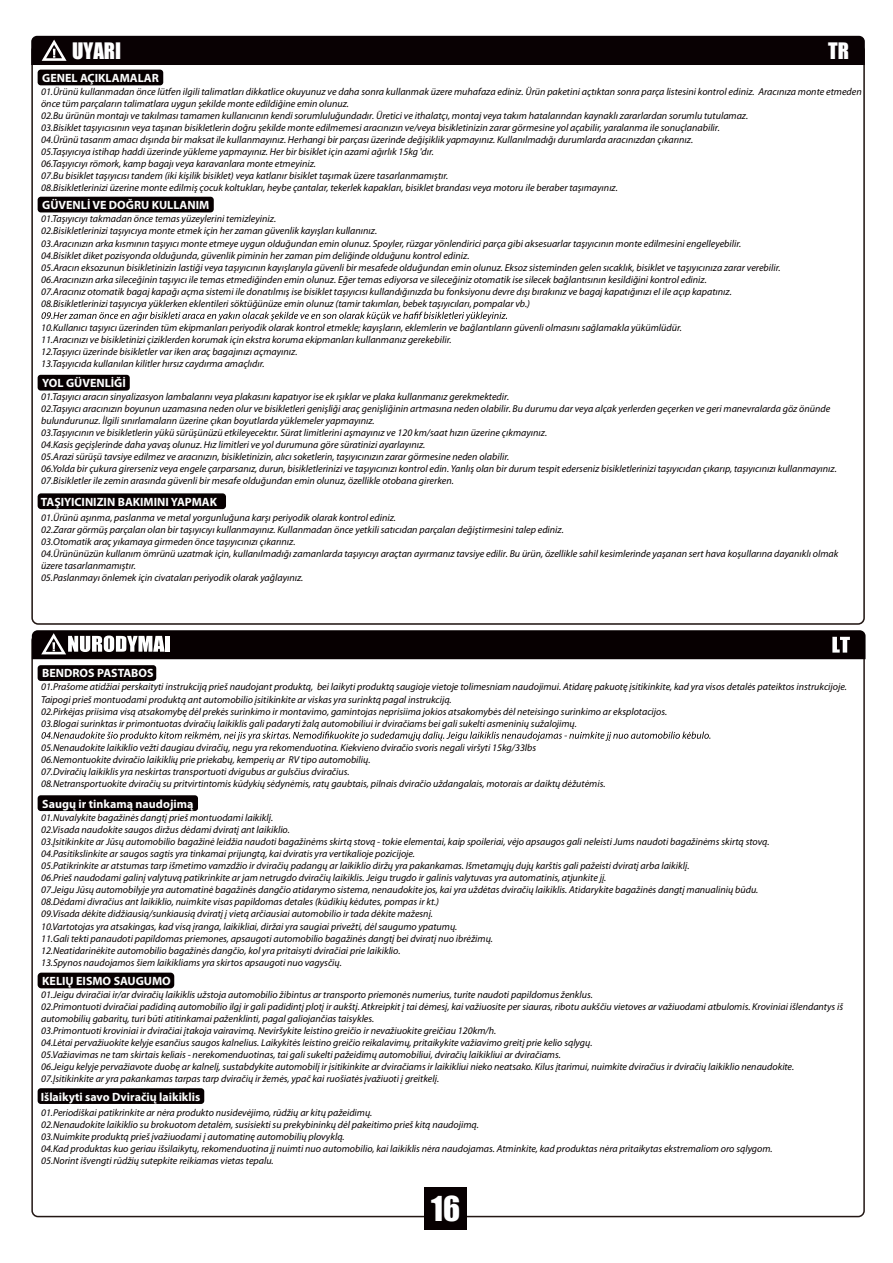
<style>
.page{position:relative;width:893px;height:1263px;background:#fff}
.page>*{position:absolute;margin:0;border:0;box-sizing:border-box;transform-origin:0 0}
.t1{font:31.5px "Impact";color:#fff}
.t2{font:20.85px "Impact";color:#fff}
.t3{font:700 12px "Myriad Pro";color:#fff}
.t4{font:italic 10.05px/12px "Myriad Pro";color:#070001}
</style>
<div class="page">
<div style="left:38px;top:665px;width:118px;height:16px;background:#070001;border-radius:3px"></div>
<div style="left:38px;top:795px;width:160px;height:16px;background:#070001;border-radius:3px"></div>
<div style="left:38px;top:973px;width:136px;height:15px;background:#070001;border-radius:4px"></div>
<div style="left:38px;top:1088px;width:166px;height:16px;background:#070001;border-radius:3px"></div>
<svg style="left:41px;top:731px;width:669px;height:10px"></svg>
<div style="left:38px;top:70px;width:125px;height:15px;background:#070001;border-radius:3px"></div>
<div style="left:38px;top:197px;width:176px;height:15px;background:#070001;border-radius:3px"></div>
<div style="left:38px;top:375px;width:92px;height:16px;background:#070001;border-radius:3px"></div>
<div style="left:38px;top:493px;width:188px;height:16px;background:#070001;border-radius:3px"></div>
<svg style="left:41px;top:312px;width:466px;height:9px"></svg>
<div style="left:424px;top:1187px;width:42px;height:42px;background:#070001"></div>
<svg style="left:32px;top:630px;width:833px;height:29px;background:#191314"></svg>
<div style="left:165px;top:636px;width:5px;height:16px;background:#fff"></div>
<div style="left:31px;top:36px;width:834px;height:29px;background:#090103"></div>
<h2 class="t2" style="left:72px;top:35px;width:51px">UYARI</h2>
<h2 class="t2" style="left:828px;top:35px;width:22px">TR</h2>
<p class="t3" style="left:42px;top:70px;width:118px">GENEL AÇIKLAMALAR</p>
<p class="t4" style="left:41px;top:85px;width:822px">01.Ürünü kullanmadan önce lütfen ilgili talimatları dikkatlice okuyunuz ve daha sonra kullanmak üzere muhafaza ediniz. Ürün paketini açtıktan sonra parça listesini kontrol ediniz. Aracınıza monte etmeden önce tüm parçaların talimatlara uygun şekilde monte edildiğine emin olunuz.<br>02.Bu ürünün montajı ve takılması tamamen kullanıcının kendi sorumluluğundadır. Üretici ve ithalatçı, montaj veya takım hatalarından kaynaklı zararlardan sorumlu tutulamaz.<br>03.Bisiklet taşıyıcısının veya taşınan bisikletlerin doğru şekilde monte edilmemesi aracınızın ve/veya bisikletinizin zarar görmesine yol açabilir, yaralanma ile sonuçlanabilir.<br>04.Ürünü tasarım amacı dışında bir maksat ile kullanmayınız. Herhangi bir parçası üzerinde değişiklik yapmayınız. Kullanılmadığı durumlarda aracınızdan çıkarınız.<br>05.Taşıyıcıya istihap haddi üzerinde yükleme yapmayınız. Her bir bisiklet için azami ağırlık 15kg 'dır.<br>06.Taşıyıcıyı römork, kamp bagajı veya karavanlara monte etmeyiniz.<br>07.Bu bisiklet taşıyıcısı tandem (iki kişilik bisiklet) veya katlanır bisiklet taşımak üzere tasarlanmamıştır.<br>08.Bisikletlerinizi üzerine monte edilmiş çocuk koltukları, heybe çantalar, tekerlek kapakları, bisiklet brandası veya motoru ile beraber taşımayınız.</p>
<p class="t4" style="left:41px;top:213px;width:741px">01.Taşıyıcıyı takmadan önce temas yüzeylerini temizleyiniz.<br>02.Bisikletlerinizi taşıyıcıya monte etmek için her zaman güvenlik kayışları kullanınız.<br>03.Aracınızın arka kısmının taşıyıcı monte etmeye uygun olduğundan emin olunuz. Spoyler, rüzgar yönlendirici parça gibi aksesuarlar taşıyıcının monte edilmesini engelleyebilir.<br>04.Bisiklet diket pozisyonda olduğunda, güvenlik piminin her zaman pim deliğinde olduğunu kontrol ediniz.<br>05.Aracın eksozunun bisikletinizin lastiği veya taşıyıcının kayışlarıyla güvenli bir mesafede olduğundan emin olunuz. Eksoz sisteminden gelen sıcaklık, bisiklet ve taşıyıcınıza zarar verebilir.<br>06.Aracınızın arka sileceğinin taşıyıcı ile temas etmediğinden emin olunuz. Eğer temas ediyorsa ve sileceğiniz otomatik ise silecek bağlantısının kesildiğini kontrol ediniz.<br>07.Aracınız otomatik bagaj kapağı açma sistemi ile donatılmış ise bisiklet taşıyıcısı kullandığınızda bu fonksiyonu devre dışı bırakınız ve bagaj kapatığınızı el ile açıp kapatınız.<br>08.Bisikletlerinizi taşıyıcıya yüklerken eklentileri söktüğünüze emin olunuz (tamir takımları, bebek taşıyıcıları, pompalar vb.)</p>
<p class="t4" style="left:41px;top:321px;width:642px">10.Kullanıcı taşıyıcı üzerinden tüm ekipmanları periyodik olarak kontrol etmekle; kayışların, eklemlerin ve bağlantıların güvenli olmasını sağlamakla yükümlüdür.<br>11.Aracınızı ve bisikletinizi çiziklerden korumak için ekstra koruma ekipmanları kullanmanız gerekebilir.<br>12.Taşıyıcı üzerinde bisikletler var iken araç bagajınızı açmayınız.<br>13.Taşıyıcıda kullanılan kilitler hırsız caydırma amaçlıdır.</p>
<p class="t4" style="left:41px;top:390px;width:797px">01.Taşıyıcı aracın sinyalizasyon lambalarını veya plakasını kapatıyor ise ek ışıklar ve plaka kullanmanız gerekmektedir.<br>02.Taşıyıcı aracınızın boyunun uzamasına neden olur ve bisikletleri genişliği araç genişliğinin artmasına neden olabilir. Bu durumu dar veya alçak yerlerden geçerken ve geri manevralarda göz önünde bulundurunuz. İlgili sınırlamaların üzerine çıkan boyutlarda yüklemeler yapmayınız.<br>03.Taşıyıcının ve bisikletlerin yükü sürüşünüzü etkileyecektır. Sürat limitlerini aşmayınız ve 120 km/saat hızın üzerine çıkmayınız.<br>04.Kasis geçişlerinde daha yavaş olunuz. Hız limitleri ve yol durumuna göre süratinizi ayarlayınız.<br>05.Arazi sürüşü tavsiye edilmez ve aracınızın, bisikletinizin, alıcı soketlerin, taşıyıcınızın zarar görmesine neden olabilir.<br>06.Yolda bir çukura girerseniz veya engele çarparsanız, durun, bisikletlerinizi ve taşıyıcınızı kontrol edin. Yanlış olan bir durum tespit ederseniz bisikletlerinizi taşıyıcıdan çıkarıp, taşıyıcınızı kullanmayınız.<br>07.Bisikletler ile zemin arasında güvenli bir mesafe olduğundan emin olunuz, özellikle otobana girerken.</p>
<p class="t4" style="left:41px;top:511px;width:799px">01.Ürünü aşınma, paslanma ve metal yorgunluğuna karşı periyodik olarak kontrol ediniz.<br>02.Zarar görmüş parçaları olan bir taşıyıcıyı kullanmayınız. Kullanmadan önce yetkili satıcıdan parçaları değiştirmesini talep ediniz.<br>03.Otomatik araç yıkamaya girmeden önce taşıyıcınızı çıkarınız.<br>04.Ürününüzün kullanım ömrünü uzatmak için, kullanılmadığı zamanlarda taşıyıcıyı araçtan ayırmanız tavsiye edilir. Bu ürün, özellikle sahil kesimlerinde yaşanan sert hava koşullarına dayanıklı olmak üzere tasarlanmamıştır.<br>05.Paslanmayı önlemek için civataları periyodik olarak yağlayınız.</p>
<p class="t3" style="left:42px;top:198px;width:169px">GÜVENLİ VE DOĞRU KULLANIM</p>
<p class="t3" style="left:42px;top:376px;width:85px">YOL GÜVENLİĞİ</p>
<p class="t3" style="left:41px;top:494px;width:178px">TAŞIYICINIZIN BAKIMINI YAPMAK</p>
<p class="t3" style="left:42px;top:666px;width:113px">BENDROS PASTABOS</p>
<p class="t4" style="left:41px;top:681px;width:807px">01.Prašome atidžiai perskaityti instrukciją prieš naudojant produktą, bei laikyti produktą saugioje vietoje tolimesniam naudojimui. Atidarę pakuotę įsitikinkite, kad yra visos detalės pateiktos instrukcijoje.<br>Taipogi prieš montuodami produktą ant automobilio įsitikinkite ar viskas yra surinktą pagal instrukciją.<br>02.Pirkėjas priisima visą atsakomybę dėl prekės surinkimo ir montavimo, gamintojas neprisiima jokios atsakomybės dėl neteisingo surinkimo ar eksplotacijos.<br>03.Blogai surinktas ir primontuotas dviračių laikiklis gali padaryti žalą automobiliui ir dviračiams bei gali sukelti asmeninių sužalojimų.</p>
<p class="t4" style="left:41px;top:741px;width:566px">05.Nenaudokite laikiklio vežti daugiau dviračių, negu yra rekomenduotina. Kiekvieno dviračio svoris negali viršyti 15kg/33lbs 06.Nemontuokite dviračio laikiklių prie priekabų, kemperių ar RV tipo automobilių.<br>07.Dviračių laikiklis yra neskirtas transportuoti dvigubus ar gulsčius dviračius.<br>08.Netransportuokite dviračių su pritvirtintomis kūdykių sėdynėmis, ratų gaubtais, pilnais dviračio uždangalais, motorais ar daiktų dėžutėmis.</p>
<p class="t4" style="left:41px;top:811px;width:730px">01.Nuvalykite bagažinės dangtį prieš montuodami laikiklį.<br>02.Visada naudokite saugos diržus dėdami dviratį ant laikiklio.<br>03.Įsitikinkite ar Jūsų automobilio bagažinė leidžia naudoti bagažinėms skirtą stovą - tokie elementai, kaip spoileriai, vėjo apsaugos gali neleisti Jums naudoti bagažinėms skirtą stovą.<br>04.Pasitikslinkite ar saugos sagtis yra tinkamai prijungtą, kai dviratis yra vertikalioje pozicijoje.<br>05.Patikrinkite ar atstumas tarp išmetimo vamzdžio ir dviračių padangų ar laikiklio diržų yra pakankamas. Išmetamųjų dujų karštis gali pažeisti dviratį arba laikiklį.<br>06.Prieš naudodami galinį valytuvą patikrinkite ar jam netrugdo dviračių laikiklis. Jeigu trugdo ir galinis valytuvas yra automatinis, atjunkite jį.<br>07.Jeigu Jūsų automobilyje yra automatinė bagažinės dangčio atidarymo sistema, nenaudokite jos, kai yra uždėtas dviračių laikiklis. Atidarykite bagažinės dangtį manualinių būdu.<br>08.Dėdami divračius ant laikiklio, nuimkite visas papildomas detales (kūdikių kėdutes, pompas ir kt.)<br>09.Visada dėkite didžiausią/sunkiausią dviratį į vietą arčiausiai automobilio ir tada dėkite mažesnį.<br>10.Vartotojas yra atsakingas, kad visą įranga, laikikliai, diržai yra saugiai privežti, dėl saugumo ypatumų.<br>11.Gali tekti panaudoti papildomas priemones, apsaugoti automobilio bagažinės dangtį bei dviratį nuo ibrėžimų.<br>12.Neatidarinėkite automobilio bagažinės dangčio, kol yra pritaisyti dviračiai prie laikiklio.<br>13.Spynos naudojamos šiem laikikliams yra skirtos apsaugoti nuo vagysčių.</p>
<p class="t4" style="left:41px;top:988px;width:804px">01.Jeigu dviračiai ir/ar dviračių laikiklis užstoja automobilio žibintus ar transporto priemonės numerius, turite naudoti papildomus ženklus.<br>02.Primontuoti dviračiai padidiną automobilio ilgį ir gali padidintį plotį ir aukštį. Atkreipkit į tai dėmesį, kai važiuosite per siauras, ribotu aukščiu vietoves ar važiuodami atbulomis. Kroviniai išlendantys iš automobilių gabaritų, turi būti atitinkamai paženklinti, pagal galiojančias taisykles.<br>03.Primontuoti kroviniai ir dviračiai įtakoja vairavimą. Neviršykite leistino greičio ir nevažiuokite greičiau 120km/h.<br>04.Lėtai pervažiuokite kelyje esančius saugos kalnelius. Laikykitės leistino greičio reikalavimų, pritaikykite važiavimo greitį prie kelio sąlygų.<br>05.Važiavimas ne tam skirtais keliais - nerekomenduotinas, tai gali sukelti pažeidimų automobiliui, dviračių laikikliui ar dviračiams.<br>06.Jeigu kelyje pervažiavote duobę ar kalnelį, sustabdykite automobilį ir įsitikinkite ar dviračiams ir laikikliui nieko neatsako. Kilus įtarimui, nuimkite dviračius ir dviračių laikiklio nenaudokite.<br>07.Įsitikinkite ar yra pakankamas tarpas tarp dviračių ir žemės, ypač kai ruošiatės įvažiuoti į greitkelį.</p>
<p class="t4" style="left:41px;top:1106px;width:733px">01.Periodiškai patikrinkite ar nėra produkto nusidevėjimo, rūdžių ar kitų pažeidimų.<br>02.Nenaudokite laikiklio su brokuotom detalėm, susisiekti su prekybininkų dėl pakeitimo prieš kitą naudojimą.<br>03.Nuimkite produktą prieš įvažiuodami į automatinę automobilių plovyklą.<br>04.Kad produktas kuo geriau išsilaikytų, rekomenduotina jį nuimti nuo automobilio, kai laikiklis nėra naudojamas. Atminkite, kad produktas nėra pritaikytas ekstremaliom oro sąlygom.<br>05.Norint išvengti rūdžių sutepkite reikiamas vietas tepalu.</p>
<p class="t3" style="left:42px;top:796px;width:153px">Saugų ir tinkamą naudojimą</p>
<p class="t3" style="left:42px;top:973px;width:130px">KELIŲ EISMO SAUGUMO</p>
<p class="t3" style="left:41px;top:1089px;width:161px">Išlaikyti savo Dviračių laikiklis</p>
<h1 class="t1" style="left:431px;top:1184px;width:31px">16</h1>
</div>
